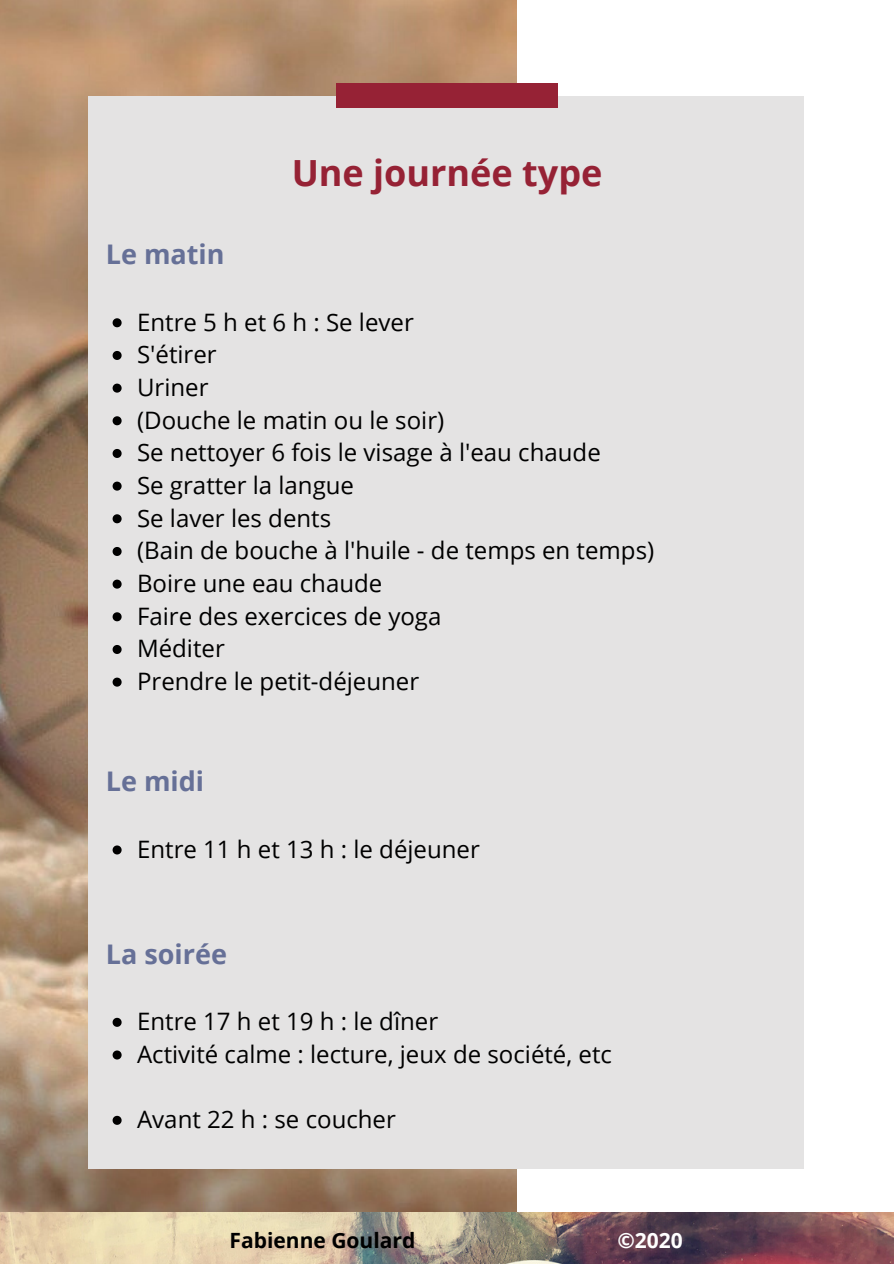
<style>
.page{position:relative;width:894px;height:1264px;background:#fff}
.page>*{position:absolute;margin:0;border:0;box-sizing:border-box;transform-origin:0 0}
.t1{font:700 36px "Open Sans";color:#962235}
.t2{font:700 27px "Open Sans";color:#667097}
.t3{font:24px/32.7px "Open Sans";color:#000}
.t4{font:700 21px "Open Sans";color:#000}
.t5{font:700 21px "Open Sans";color:#fff}
</style>
<div class="page">
<img style="left:0;top:0;width:516px;height:1212px">
<div style="left:88px;top:96px;width:715px;height:1072px;background:#e4e3e3"></div>
<div style="left:336px;top:83px;width:222px;height:25px;background:#962235"></div>
<img style="left:0;top:1212px;width:893px;height:51px">
<svg style="left:113px;top:318px;width:9px;height:9px"></svg>
<svg style="left:113px;top:351px;width:9px;height:9px"></svg>
<svg style="left:113px;top:383px;width:9px;height:9px"></svg>
<svg style="left:113px;top:416px;width:9px;height:9px"></svg>
<svg style="left:113px;top:449px;width:9px;height:9px"></svg>
<svg style="left:113px;top:481px;width:9px;height:9px"></svg>
<svg style="left:113px;top:514px;width:9px;height:9px"></svg>
<svg style="left:113px;top:547px;width:9px;height:9px"></svg>
<svg style="left:113px;top:579px;width:9px;height:9px"></svg>
<svg style="left:113px;top:612px;width:9px;height:9px"></svg>
<svg style="left:113px;top:645px;width:9px;height:9px"></svg>
<svg style="left:113px;top:677px;width:9px;height:9px"></svg>
<svg style="left:113px;top:845px;width:9px;height:9px"></svg>
<svg style="left:113px;top:1017px;width:9px;height:9px"></svg>
<svg style="left:113px;top:1050px;width:9px;height:9px"></svg>
<svg style="left:113px;top:1115px;width:9px;height:9px"></svg>
<p class="t2" style="left:106px;top:235px;width:120px">Le matin</p>
<h1 class="t1" style="left:291px;top:147px;width:312px">Une journée type</h1>
<p class="t3" style="left:137px;top:305px;width:518px">Entre 5 h et 6 h : Se lever<br>S'étirer<br>Uriner<br>(Douche le matin ou le soir)<br>Se nettoyer 6 fois le visage à l'eau chaude<br>Se gratter la langue<br>Se laver les dents<br>(Bain de bouche à l'huile - de temps en temps)<br>Boire une eau chaude<br>Faire des exercices de yoga<br>Méditer<br>Prendre le petit-déjeuner</p>
<p class="t2" style="left:106px;top:762px;width:100px">Le midi</p>
<p class="t3" style="left:137px;top:832px;width:344px">Entre 11 h et 13 h : le déjeuner</p>
<p class="t2" style="left:106px;top:934px;width:123px">La soirée</p>
<p class="t3" style="left:137px;top:1004px;width:476px">Entre 17 h et 19 h : le dîner<br>Activité calme : lecture, jeux de société, etc</p>
<p class="t3" style="left:137px;top:1102px;width:260px">Avant 22 h : se coucher</p>
<p class="t4" style="left:229px;top:1225px;width:187px">Fabienne Goulard</p>
<p class="t5" style="left:617px;top:1225px;width:67px">©2020</p>
</div>
